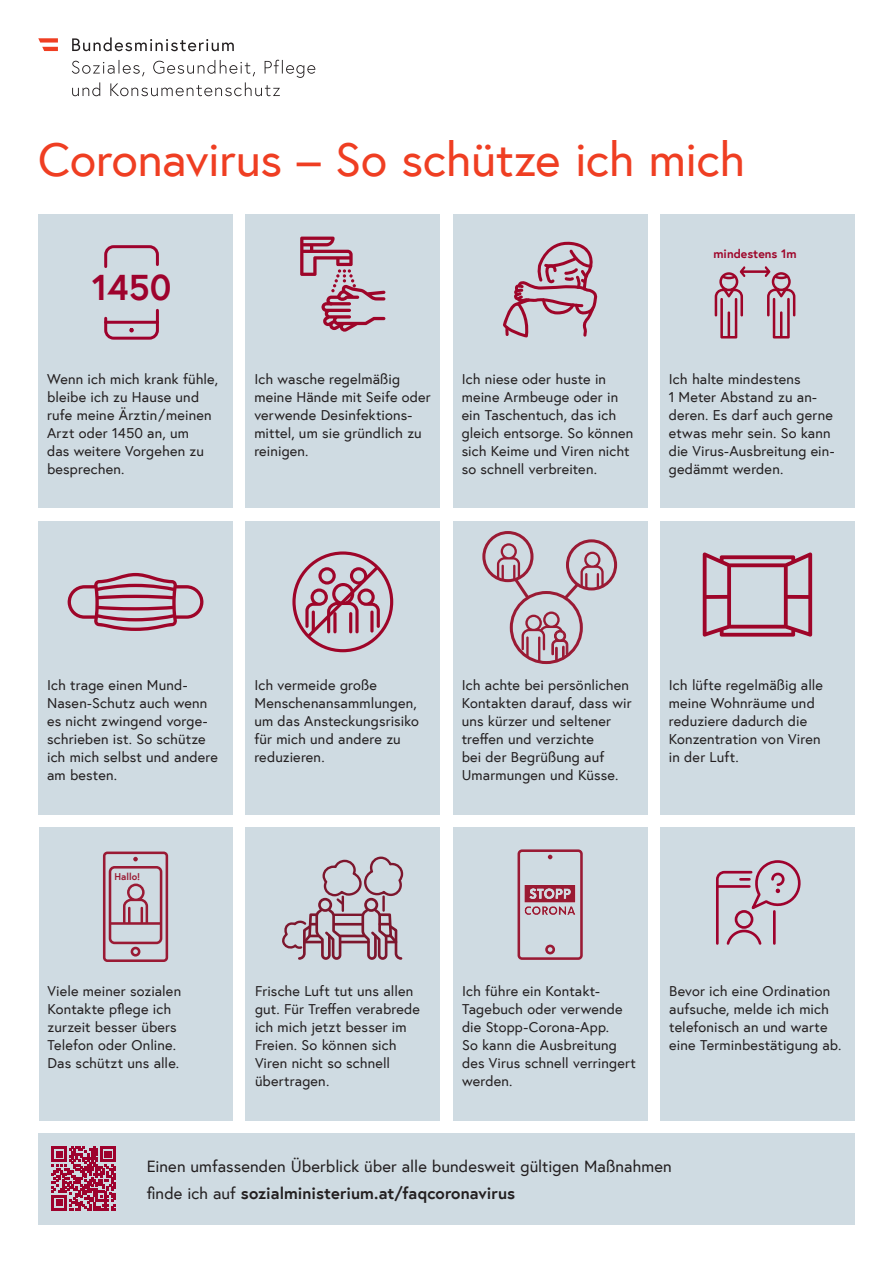
<style>
.page{position:relative;width:893px;height:1263px;background:#fff}
.page>*{position:absolute;margin:0;border:0;box-sizing:border-box;transform-origin:0 0}
.t1{font:48px "Europa Austria";letter-spacing:-.01em;color:#ef3e22}
.t2{font:700 35.85px "Europa Austria";color:#9e022d}
.t3{font:16.5px/26.8px "Europa Austria";letter-spacing:.005em;color:#231f20}
.t4{font:14.4px/18px "Europa Austria";letter-spacing:.01em;color:#231f20}
.t5{font:700 12.15px "Europa Austria";color:#9e0529}
.t6{font:700 9.75px "Europa Austria";color:#9a1a33}
.s1{font-weight:700}
</style>
<div class="page">
<div style="left:38px;top:521px;width:195px;height:293px;background:#cfdbe2"></div>
<div style="left:246px;top:521px;width:194px;height:293px;background:#cfdbe2"></div>
<div style="left:660px;top:521px;width:195px;height:293px;background:#cfdbe2"></div>
<div style="left:453px;top:521px;width:194px;height:293px;background:#cfdbe2"></div>
<div style="left:660px;top:827px;width:194px;height:293px;background:#cfdbe2"></div>
<svg style="left:716px;top:860px;width:85px;height:85px"></svg>
<div style="left:39px;top:827px;width:194px;height:293px;background:#cfdbe2"></div>
<div style="left:453px;top:827px;width:194px;height:293px;background:#cfdbe2"></div>
<div style="left:246px;top:827px;width:194px;height:293px;background:#cfdbe2"></div>
<div style="left:660px;top:215px;width:195px;height:293px;background:#cfdbe2"></div>
<div style="left:453px;top:215px;width:194px;height:293px;background:#cfdbe2"></div>
<div style="left:246px;top:215px;width:194px;height:293px;background:#cfdbe2"></div>
<div style="left:38px;top:215px;width:195px;height:293px;background:#cfdbe2"></div>
<svg style="left:715px;top:266px;width:80px;height:72px"></svg>
<svg style="left:503px;top:241px;width:94px;height:96px"></svg>
<svg style="left:300px;top:237px;width:85px;height:95px"></svg>
<svg style="left:703px;top:552px;width:109px;height:85px"></svg>
<svg style="left:282px;top:856px;width:122px;height:104px"></svg>
<svg style="left:123px;top:883px;width:25px;height:39px"></svg>
<div style="left:109px;top:866px;width:53px;height:78px;border:3px solid #9a1a34;border-radius:5px"></div>
<div style="left:103px;top:851px;width:65px;height:111px;border:3px solid #9a1a34;border-radius:3px"></div>
<svg style="left:133px;top:857px;width:5px;height:4px"></svg>
<div style="left:131px;top:947px;width:9px;height:9px;border:3px solid #9a1a34;border-radius:50%"></div>
<hr style="left:110px;top:922px;width:51px;height:3px;background:#9a1a34">
<div style="left:517px;top:849px;width:66px;height:111px;border:3px solid #9a1a34;border-radius:3px"></div>
<svg style="left:548px;top:855px;width:4px;height:4px"></svg>
<div style="left:545px;top:944px;width:10px;height:10px;border:3px solid #9a1a34;border-radius:50%"></div>
<img style="left:524px;top:885px;width:52px;height:30px">
<svg style="left:104px;top:245px;width:55px;height:23px"></svg>
<svg style="left:104px;top:308px;width:55px;height:32px"></svg>
<svg style="left:292px;top:551px;width:101px;height:101px"></svg>
<svg style="left:68px;top:573px;width:135px;height:58px"></svg>
<svg style="left:522px;top:611px;width:46px;height:49px"></svg>
<div style="left:510px;top:591px;width:73px;height:73px;border:3px solid #9a1a34;border-radius:50%"></div>
<div style="left:482px;top:531px;width:51px;height:51px;border:3px solid #9a1a34;border-radius:50%"></div>
<div style="left:566px;top:539px;width:51px;height:51px;border:3px solid #9a1a34;border-radius:50%"></div>
<svg style="left:497px;top:543px;width:35px;height:58px"></svg>
<svg style="left:561px;top:552px;width:43px;height:50px"></svg>
<svg style="left:72px;top:60px;width:243px;height:36px"></svg>
<svg style="left:72px;top:37px;width:162px;height:14px"></svg>
<svg style="left:38px;top:38px;width:20px;height:13px"></svg>
<div style="left:38px;top:1133px;width:817px;height:91px;background:#cfdbe2"></div>
<svg style="left:52px;top:1146px;width:64px;height:64px"></svg>
<h1 class="t1" style="left:38px;top:129px;width:708px">Coronavirus – So schütze ich mich</h1>
<h2 class="t2" style="left:92px;top:263px;width:81px">1450</h2>
<p class="t4" style="left:47px;top:369px;width:172px">Wenn ich mich krank fühle, bleibe ich zu Hause und rufe meine Ärztin/meinen<br>Arzt oder 1450 an, um<br>das weitere Vorgehen zu besprechen.</p>
<p class="t5" style="left:713px;top:245px;width:85px">mindestens 1m</p>
<p class="t4" style="left:254px;top:369px;width:178px">Ich wasche regelmäßig meine Hände mit Seife oder verwende Desinfektions&shy;mittel, um sie gründlich zu reinigen.</p>
<p class="t4" style="left:462px;top:369px;width:173px">Ich niese oder huste in meine Armbeuge oder in ein Taschentuch, das ich gleich entsorge. So können sich Keime und Viren nicht so schnell verbreiten.</p>
<p class="t4" style="left:669px;top:369px;width:167px">Ich halte mindestens<br>1 Meter Abstand zu an&shy;deren. Es darf auch gerne etwas mehr sein. So kann die Virus-Ausbreitung ein&shy;gedämmt werden.</p>
<p class="t4" style="left:47px;top:675px;width:172px">Ich trage einen Mund-<br>Nasen-Schutz auch wenn es nicht zwingend vorge&shy;schrieben ist. So schütze ich mich selbst und andere am besten.</p>
<p class="t6" style="left:114px;top:870px;width:27px">Hallo!</p>
<p class="t4" style="left:254px;top:675px;width:166px">Ich vermeide große<br>Menschenansammlungen, um das Ansteckungsrisiko für mich und andere zu reduzieren.</p>
<p class="t4" style="left:462px;top:675px;width:171px">Ich achte bei persönlichen<br>Kontakten darauf, dass wir uns kürzer und seltener treffen und verzichte<br>bei der Begrüßung auf<br>Umarmungen und Küsse.</p>
<p class="t4" style="left:669px;top:675px;width:156px">Ich lüfte regelmäßig alle meine Wohnräume und reduziere dadurch die<br>Konzentration von Viren in der Luft.</p>
<p class="t4" style="left:48px;top:981px;width:135px">Viele meiner sozialen<br>Kontakte pflege ich zurzeit besser übers<br>Telefon oder Online.<br>Das schützt uns alle.</p>
<p class="t4" style="left:255px;top:981px;width:167px">Frische Luft tut uns allen gut. Für Treffen verabrede ich mich jetzt besser im<br>Freien. So können sich<br>Viren nicht so schnell übertragen.</p>
<p class="t4" style="left:462px;top:981px;width:175px">Ich führe ein Kontakt-<br>Tagebuch oder verwende die Stopp-Corona-App.<br>So kann die Ausbreitung des Virus schnell verringert werden.</p>
<p class="t4" style="left:669px;top:981px;width:174px">Bevor ich eine Ordination aufsuche, melde ich mich telefonisch an und warte eine Terminbestätigung ab.</p>
<p class="t3" style="left:147px;top:1152px;width:527px">Einen umfassenden Überblick über alle bundesweit gültigen Maßnahmen finde ich auf <span class="s1">sozialministerium.at/faqcoronavirus</span></p>
</div>
